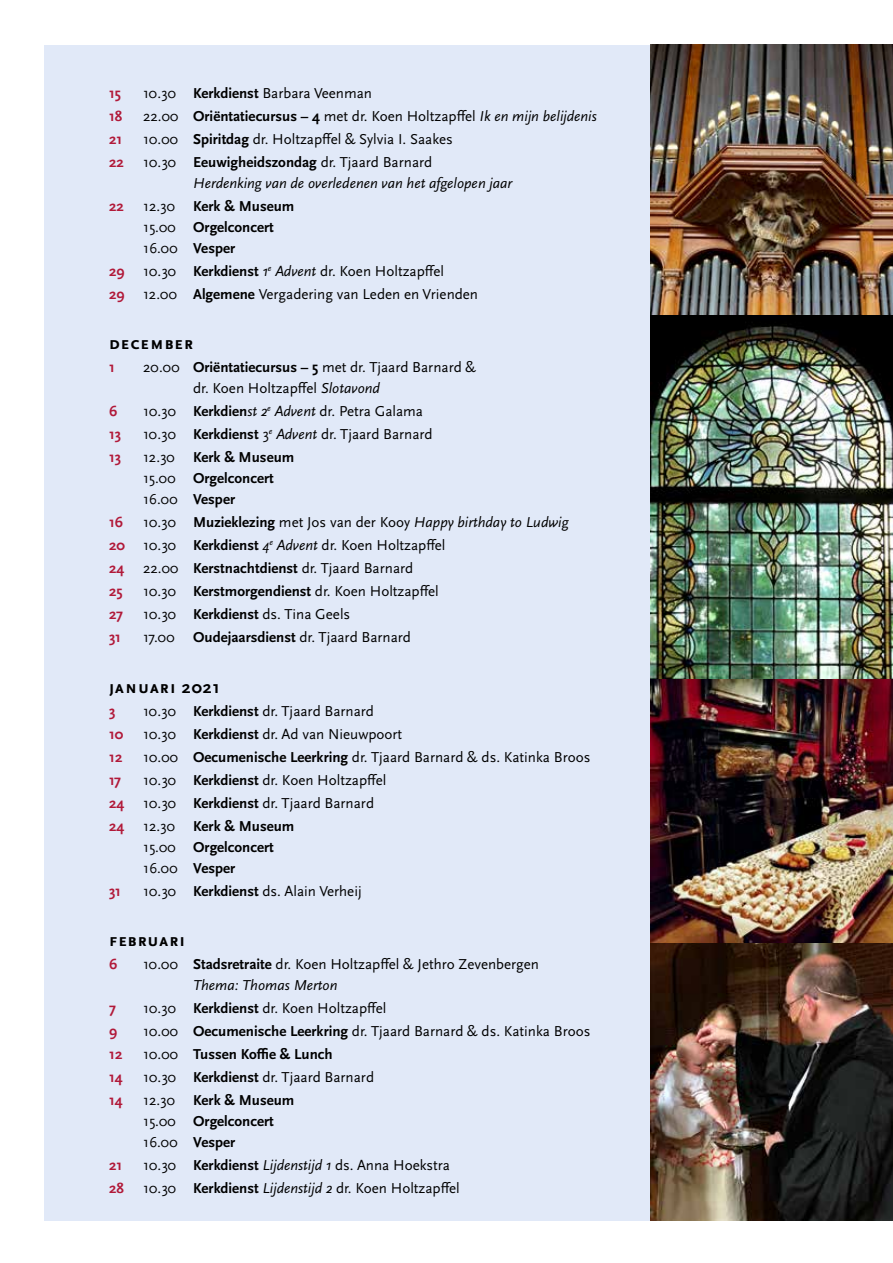
<style>
.page{position:relative;width:893px;height:1263px;background:#fff}
.page>*{position:absolute;margin:0;border:0;box-sizing:border-box;transform-origin:0 0}
.t1{font:700 18px "Scala Sans OT";letter-spacing:.05em;color:#000}
.t2{font:15px/21px "Scala Sans OT";color:#000}
.t3{font:700 15px/21px "Scala Sans OT";color:#000}
.t4{font:italic 15px/21px "Scala Sans OT";color:#000}
.t5{font:700 15px "Scala Sans OT";color:#b11939}
.s1{font-weight:700}
.s2{font-style:italic}
.s3{font-style:normal}
.s4{font-weight:700;font-style:normal}
.s5{font-weight:700;color:#b11939}
.s6{font-weight:400}
</style>
<div class="page">
<div style="left:45px;top:45px;width:848px;height:1175px;background:#e1e9f8"></div>
<img style="left:651px;top:943px;width:242px;height:277px">
<img style="left:651px;top:315px;width:242px;height:364px">
<img style="left:651px;top:679px;width:242px;height:264px">
<img style="left:651px;top:45px;width:242px;height:270px">
<p class="t5" style="left:109px;top:85px;width:14px">15</p>
<p class="t2" style="left:143px;top:83px;width:230px">10.30 <span class="s1">Kerkdienst</span> Barbara Veenman</p>
<p class="t5" style="left:109px;top:108px;width:15px">18</p>
<p class="t2" style="left:143px;top:106px;width:455px">22.00 <span class="s1">Oriëntatiecursus – 4</span> met dr. Koen Holtzapffel <span class="s2">Ik en mijn belijdenis</span></p>
<p class="t5" style="left:109px;top:131px;width:15px">21</p>
<p class="t2" style="left:143px;top:129px;width:311px">10.00 <span class="s1">Spiritdag</span> dr. Holtzapffel &amp; Sylvia I. Saakes</p>
<p class="t5" style="left:109px;top:154px;width:16px">22</p>
<p class="t4" style="left:193px;top:152px;width:321px;text-indent:-50px"><span class="s3">10.30</span> <span class="s4">Eeuwigheidszondag</span> <span class="s3">dr. Tjaard Barnard<br></span>Herdenking van de overledenen van het afgelopen jaar</p>
<p class="t5" style="left:109px;top:198px;width:16px">22</p>
<p class="t2" style="left:143px;top:196px;width:36px">12.30<br>15.00<br>16.00</p>
<p class="t3" style="left:193px;top:196px;width:103px">Kerk &amp; Museum<br>Orgelconcert<br>Vesper</p>
<p class="t2" style="left:109px;top:260px;width:370px;line-height:23px"><span class="s5">29</span> 10.30 <span class="s1">Kerkdienst</span> <span class="s2">1</span><sup>e</sup> <span class="s2">Advent</span> dr. Koen Holtzapffel<br><span class="s5">29</span> 12.00 <span class="s1">Algemene</span> Vergadering van Leden en Vrienden</p>
<p class="t1" style="left:109px;top:333px;width:86px">december</p>
<p class="t5" style="left:109px;top:359px;width:7px">1</p>
<p class="t2" style="left:193px;top:357px;width:284px;text-indent:-50px">20.00 <span class="s1">Oriëntatiecursus – 5</span> met dr. Tjaard Barnard &amp; dr. Koen Holtzapffel <span class="s2">Slotavond</span></p>
<p class="t5" style="left:109px;top:403px;width:10px">6</p>
<p class="t2" style="left:143px;top:401px;width:281px">10.30 <span class="s1">Kerkdien</span><span class="s2">st 2</span><sup>e</sup> <span class="s2">Advent</span> dr. Petra Galama</p>
<p class="t5" style="left:109px;top:426px;width:14px">13</p>
<p class="t2" style="left:143px;top:424px;width:291px">10.30 <span class="s1">Kerkdienst</span> 3<sup>e</sup> <span class="s2">Advent</span> dr. Tjaard Barnard</p>
<p class="t5" style="left:109px;top:449px;width:14px">13</p>
<p class="t2" style="left:143px;top:447px;width:36px">12.30<br>15.00<br>16.00</p>
<p class="t3" style="left:193px;top:447px;width:103px">Kerk &amp; Museum<br>Orgelconcert<br>Vesper</p>
<p class="t5" style="left:109px;top:514px;width:16px">16</p>
<p class="t2" style="left:109px;top:511px;width:461px;line-height:23px;text-indent:34px">10.30 <span class="s1">Muzieklezing</span> met Jos van der Kooy <span class="s2">Happy birthday to Ludwig </span><span class="s5">20</span> 10.30 <span class="s1">Kerkdienst</span> <span class="s2">4</span><sup>e</sup> <span class="s2">Advent</span> dr. Koen Holtzapffel<br><span class="s5">24</span> 22.00 <span class="s1">Kerstnachtdienst</span> dr. Tjaard Barnard<br><span class="s5">25</span></p>
<p class="t2" style="left:143px;top:581px;width:297px">10.30 <span class="s1">Kerstmorgendienst</span> dr. Koen Holtzapffel</p>
<p class="t5" style="left:109px;top:606px;width:15px">27</p>
<p class="t2" style="left:143px;top:604px;width:209px">10.30 <span class="s1">Kerkdienst</span> ds. Tina Geels</p>
<p class="t5" style="left:109px;top:629px;width:13px">31</p>
<p class="t2" style="left:143px;top:627px;width:269px">17.00 <span class="s1">Oudejaarsdienst</span> dr. Tjaard Barnard</p>
<p class="t1" style="left:109px;top:677px;width:112px">januari 2021</p>
<p class="t5" style="left:109px;top:702px;width:8px">3</p>
<p class="t2" style="left:143px;top:701px;width:232px">10.30 <span class="s1">Kerkdienst</span> dr. Tjaard Barnard</p>
<p class="t5" style="left:109px;top:725px;width:16px">10</p>
<p class="t2" style="left:143px;top:724px;width:261px">10.30 <span class="s1">Kerkdienst</span> dr. Ad van Nieuwpoort</p>
<p class="t5" style="left:109px;top:748px;width:15px">12</p>
<p class="t2" style="left:143px;top:747px;width:449px">10.00 <span class="s1">Oecumenische Leerkring</span> dr. Tjaard Barnard &amp; ds. Katinka Broos</p>
<p class="t5" style="left:109px;top:771px;width:13px">17</p>
<p class="t2" style="left:109px;top:769px;width:279px;line-height:23px;text-indent:34px">10.30 <span class="s1">Kerkdienst</span> dr. Koen Holtzapffel<br><span class="s5">24</span> 10.30 <span class="s1">Kerkdienst</span> dr. Tjaard Barnard<br><span class="s5">24</span> 12.30</p>
<p class="t2" style="left:143px;top:837px;width:36px">15.00<br>16.00</p>
<p class="t3" style="left:193px;top:815px;width:103px">Kerk &amp; Museum<br>Orgelconcert<br>Vesper</p>
<p class="t5" style="left:109px;top:882px;width:13px">31</p>
<p class="t2" style="left:143px;top:881px;width:220px">10.30 <span class="s1">Kerkdienst</span> ds. Alain Verheij</p>
<p class="t1" style="left:109px;top:930px;width:77px">februari</p>
<p class="t5" style="left:109px;top:956px;width:10px">6</p>
<p class="t2" style="left:193px;top:954px;width:347px;text-indent:-50px">10.00 <span class="s1">Stadsretraite</span> dr. Koen Holtzapffel &amp; Jethro Zevenbergen<br><span class="s2">Thema: Thomas Merton</span></p>
<p class="t5" style="left:109px;top:1000px;width:8px">7</p>
<p class="t2" style="left:143px;top:998px;width:245px">10.30 <span class="s1">Kerkdienst</span> dr. Koen Holtzapffel</p>
<p class="t5" style="left:109px;top:1023px;width:10px">9</p>
<p class="t2" style="left:143px;top:1021px;width:449px">10.00 <span class="s1">Oecumenische Leerkring</span> dr. Tjaard Barnard &amp; ds. Katinka Broos</p>
<p class="t5" style="left:109px;top:1046px;width:15px">12</p>
<p class="t3" style="left:143px;top:1044px;width:191px"><span class="s6">10.00</span> Tussen Koffie &amp; Lunch</p>
<p class="t5" style="left:109px;top:1069px;width:15px">14</p>
<p class="t2" style="left:143px;top:1067px;width:232px">10.30 <span class="s1">Kerkdienst</span> dr. Tjaard Barnard</p>
<p class="t5" style="left:109px;top:1092px;width:15px">14</p>
<p class="t2" style="left:143px;top:1090px;width:36px">12.30<br>15.00<br>16.00</p>
<p class="t3" style="left:193px;top:1090px;width:103px">Kerk &amp; Museum<br>Orgelconcert<br>Vesper</p>
<p class="t5" style="left:109px;top:1157px;width:15px">21</p>
<p class="t2" style="left:143px;top:1155px;width:308px">10.30 <span class="s1">Kerkdienst</span> <span class="s2">Lijdenstijd 1</span> ds. Anna Hoekstra</p>
<p class="t5" style="left:109px;top:1180px;width:16px">28</p>
<p class="t2" style="left:143px;top:1178px;width:318px">10.30 <span class="s1">Kerkdienst</span> <span class="s2">Lijdenstijd 2</span> dr. Koen Holtzapffel</p>
</div>
